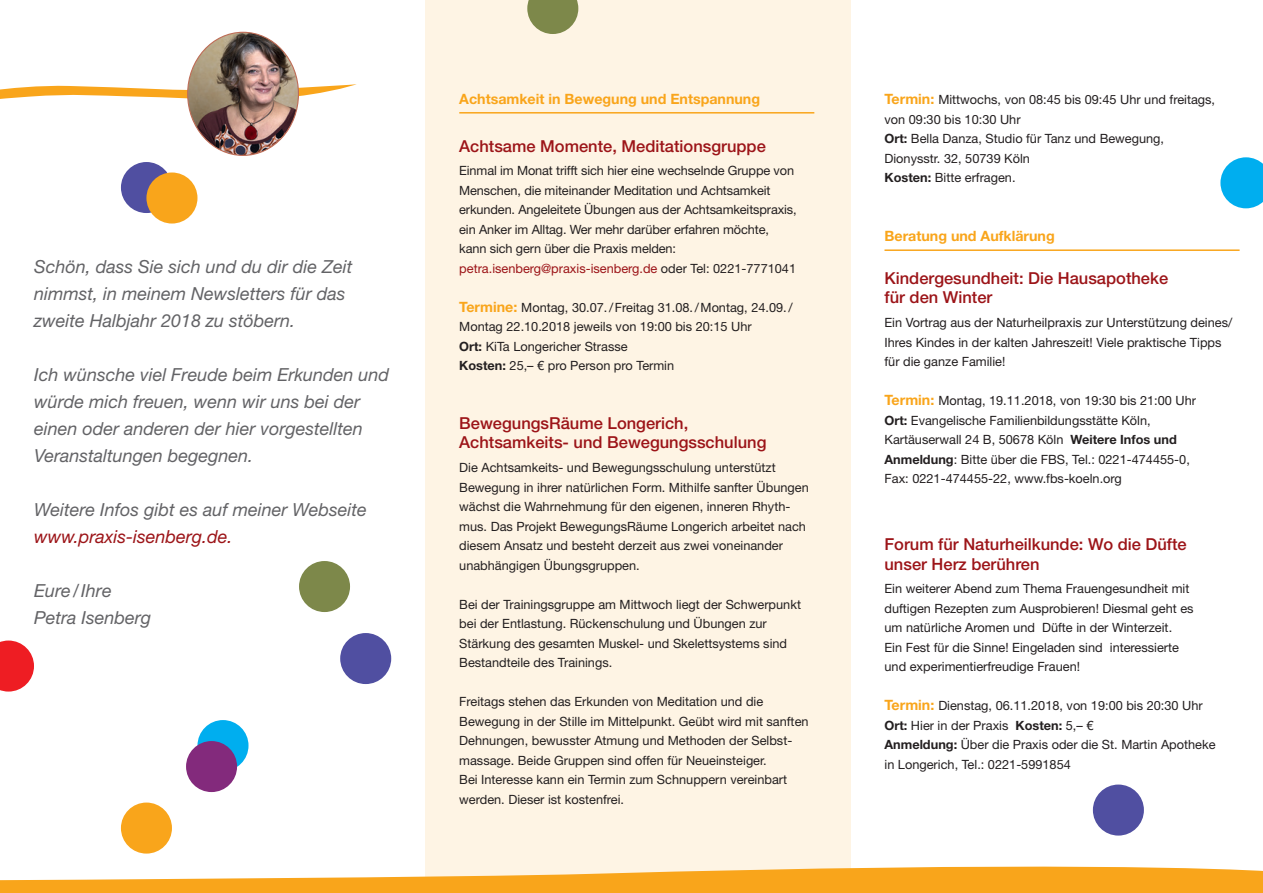
<style>
.page{position:relative;width:1263px;height:893px;background:#fff}
.page>*{position:absolute;margin:0;border:0;box-sizing:border-box;transform-origin:0 0}
.PeIS_txt{font:italic 18px/27px "Helvetica Neue LT Std";color:#636366}
.PeIS_HL2{font:500 16.5px/19.5px "Helvetica Neue LT Std";color:#9c1418}
.PeIS_HL2-2{font:700 14.25px "Helvetica Neue LT Std";color:#f9a51b}
.PeIS_txt-2{font:700 14.25px "Helvetica Neue LT Std";color:#f9a51b}
.PeIS_txt-3{font:12.75px/19.5px "Helvetica Neue LT Std";color:#231f20}
.s1{color:#9c1418}
.s2{font-weight:700;font-size:14.25px;color:#f9a51b}
.s3{font-weight:700}
</style>
<div class="page">
<div style="left:425px;top:0;width:425px;height:893px;background:#fef4e4"></div>
<svg style="left:0;top:84px;width:357px;height:15px"></svg>
<img style="left:188px;top:32px;width:110px;height:123px">
<svg style="left:0;top:861px;width:1263px;height:32px"></svg>
<div style="left:197px;top:720px;width:51px;height:51px;background:#00aeef;border-radius:50%"></div>
<div style="left:121px;top:162px;width:51px;height:51px;background:#504fa1;border-radius:50%"></div>
<div style="left:340px;top:633px;width:51px;height:51px;background:#504fa1;border-radius:50%"></div>
<div style="left:146px;top:172px;width:51px;height:52px;background:#f9a51b;border-radius:50%"></div>
<div style="left:186px;top:741px;width:51px;height:51px;background:#832a7c;border-radius:50%"></div>
<div style="left:299px;top:561px;width:51px;height:51px;background:#7d884a;border-radius:50%"></div>
<svg style="left:527px;top:0;width:51px;height:34px;background:#929a63"></svg>
<div style="left:121px;top:802px;width:51px;height:52px;background:#f9a51b;border-radius:50%"></div>
<svg style="left:0;top:640px;width:34px;height:52px"></svg>
<svg style="left:1220px;top:157px;width:43px;height:51px"></svg>
<div style="left:1093px;top:784px;width:51px;height:52px;background:#504fa1;border-radius:50%"></div>
<hr style="left:459px;top:112px;width:355px;height:2px;background:#f9a51b">
<hr style="left:884px;top:249px;width:355px;height:2px;background:#f9a51b">
<p class="PeIS_txt" style="left:34px;top:253px;width:320px">Schön, dass Sie sich und du dir die Zeit nimmst, in meinem Newsletters für das zweite Halbjahr 2018 zu stöbern.</p>
<p class="PeIS_txt" style="left:34px;top:361px;width:357px">Ich wünsche viel Freude beim Erkunden und würde mich freuen, wenn wir uns bei der einen oder anderen der hier vorgestellten Veranstaltungen begegnen.</p>
<p class="PeIS_txt" style="left:34px;top:496px;width:334px">Weitere Infos gibt es auf meiner Webseite <span class="s1">www.praxis-isenberg.de.</span></p>
<p class="PeIS_txt" style="left:34px;top:577px;width:79px">Eure/Ihre</p>
<p class="PeIS_txt" style="left:34px;top:604px;width:119px">Petra Isenberg</p>
<p class="PeIS_HL2-2" style="left:459px;top:90px;width:302px">Achtsamkeit in Bewegung und Entspannung</p>
<p class="PeIS_HL2" style="left:459px;top:136px;width:308px">Achtsame Momente, Meditationsgruppe</p>
<p class="PeIS_txt-3" style="left:459px;top:161px;width:339px">Einmal im Monat trifft sich hier eine wechselnde Gruppe von Menschen, die miteinander Meditation und Achtsamkeit erkunden. Angeleitete Übungen aus der Achtsamkeitspraxis, ein Anker im Alltag. Wer mehr darüber erfahren möchte, kann sich gern über die Praxis melden: <span class="s1">petra.isenberg@praxis-isenberg.de</span> oder Tel: 0221-7771041</p>
<p class="PeIS_txt-3" style="left:459px;top:297px;width:335px"><span class="s2">Termine:</span> Montag, 30.07./Freitag 31.08./Montag, 24.09./<br>Montag 22.10.2018 jeweils von 19:00 bis 20:15 Uhr</p>
<p class="PeIS_txt-3" style="left:459px;top:336px;width:170px"><span class="s3">Ort:</span> KiTa Longericher Strasse</p>
<p class="PeIS_txt-3" style="left:459px;top:356px;width:216px"><span class="s3">Kosten:</span> 25,– € pro Person pro Termin</p>
<p class="PeIS_HL2" style="left:459px;top:413px;width:309px">BewegungsRäume Longerich,<br>Achtsamkeits- und Bewegungsschulung</p>
<p class="PeIS_txt-3" style="left:459px;top:458px;width:351px">Die Achtsamkeits- und Bewegungsschulung unterstützt Bewegung in ihrer natürlichen Form. Mithilfe sanfter Übungen wächst die Wahrnehmung für den eigenen, inneren Rhyth&shy;mus. Das Projekt BewegungsRäume Longerich arbeitet nach diesem Ansatz und besteht derzeit aus zwei voneinander unabhängigen Übungsgruppen.</p>
<p class="PeIS_txt-3" style="left:459px;top:594px;width:343px">Bei der Trainingsgruppe am Mittwoch liegt der Schwerpunkt bei der Entlastung. Rückenschulung und Übungen zur Stärkung des gesamten Muskel- und Skelettsystems sind Bestandteile des Trainings.</p>
<p class="PeIS_txt-3" style="left:459px;top:692px;width:351px">Freitags stehen das Erkunden von Meditation und die Bewegung in der Stille im Mittelpunkt. Geübt wird mit sanften Dehnungen, bewusster Atmung und Methoden der Selbst&shy;massage. Beide Gruppen sind offen für Neueinsteiger.<br>Bei Interesse kann ein Termin zum Schnuppern vereinbart werden. Dieser ist kostenfrei.</p>
<p class="PeIS_txt-3" style="left:884px;top:90px;width:332px"><span class="s2">Termin:</span> Mittwochs, von 08:45 bis 09:45 Uhr und freitags, von 09:30 bis 10:30 Uhr</p>
<p class="PeIS_txt-3" style="left:884px;top:129px;width:281px"><span class="s3">Ort:</span> Bella Danza, Studio für Tanz und Bewegung,<br>Dionysstr. 32, 50739 Köln</p>
<p class="PeIS_txt-3" style="left:884px;top:168px;width:133px"><span class="s3">Kosten:</span> Bitte erfragen.</p>
<p class="PeIS_txt-2" style="left:884px;top:227px;width:172px">Beratung und Aufklärung</p>
<p class="PeIS_HL2" style="left:884px;top:268px;width:285px">Kindergesundheit: Die Hausapotheke für den Winter</p>
<p class="PeIS_txt-3" style="left:884px;top:313px;width:349px">Ein Vortrag aus der Naturheilpraxis zur Unterstützung deines/<br>Ihres Kindes in der kalten Jahreszeit! Viele praktische Tipps für die ganze Familie!</p>
<p class="PeIS_txt-3" style="left:884px;top:391px;width:313px"><span class="s2">Termin:</span> Montag, 19.11.2018, von 19:30 bis 21:00 Uhr</p>
<p class="PeIS_txt-3" style="left:884px;top:410px;width:307px"><span class="s3">Ort:</span> Evangelische Familienbildungsstätte Köln,<br>Kartäuserwall 24 B, 50678 Köln <span class="s3">Weitere Infos und<br>Anmeldung</span>: Bitte über die FBS, Tel.: 0221-474455-0,</p>
<p class="PeIS_txt-3" style="left:884px;top:469px;width:239px">Fax: 0221-474455-22, www.fbs-koeln.org</p>
<p class="PeIS_HL2" style="left:884px;top:534px;width:304px">Forum für Naturheilkunde: Wo die Düfte unser Herz berühren</p>
<p class="PeIS_txt-3" style="left:884px;top:579px;width:311px">Ein weiterer Abend zum Thema Frauengesundheit mit duftigen Rezepten zum Ausprobieren! Diesmal geht es um natürliche Aromen und Düfte in der Winterzeit.<br>Ein Fest für die Sinne! Eingeladen sind interessierte und experimentierfreudige Frauen!</p>
<p class="PeIS_txt-3" style="left:884px;top:696px;width:320px"><span class="s2">Termin:</span> Dienstag, 06.11.2018, von 19:00 bis 20:30 Uhr</p>
<p class="PeIS_txt-3" style="left:884px;top:715px;width:210px"><span class="s3">Ort:</span> Hier in der Praxis <span class="s3">Kosten:</span> 5,– €</p>
<p class="PeIS_txt-3" style="left:884px;top:735px;width:333px"><span class="s3">Anmeldung:</span> Über die Praxis oder die St. Martin Apotheke in Longerich, Tel.: 0221-5991854</p>
</div>
